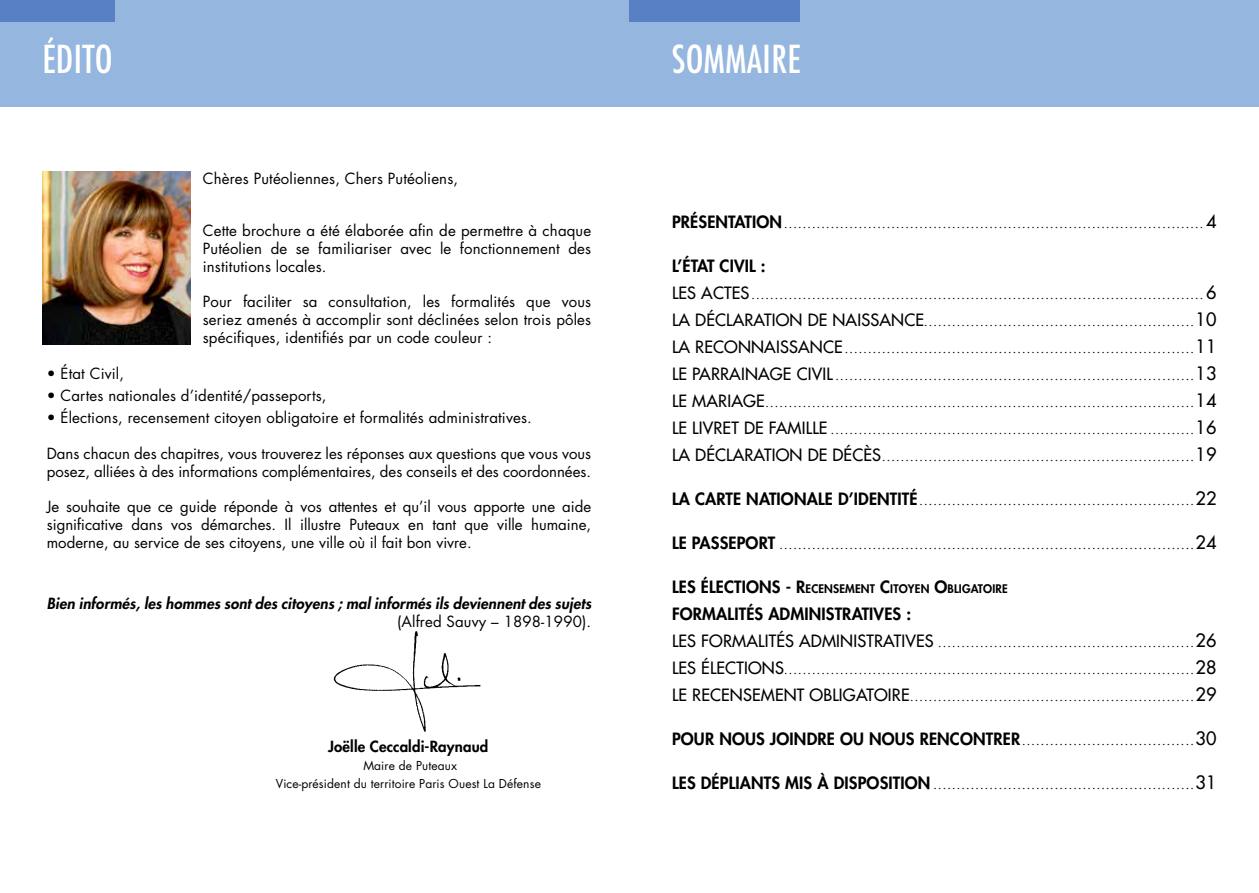
<style>
.page{position:relative;width:1259px;height:893px;background:#fff}
.page>*{position:absolute;margin:0;border:0;box-sizing:border-box;transform-origin:0 0}
.t1{font:condensed 37.5px "Futura Std";letter-spacing:.01em;color:#fff}
.t2{font:800 16.5px "Futura Std";letter-spacing:.01em;color:#000}
.t3{font:500 16.5px "Futura Std";color:#000}
.t4{font:15px/18px "Futura Std";letter-spacing:.01em;color:#000;text-align:justify}
.t5{font:italic 800 15px "Futura Std";letter-spacing:.01em;color:#000}
.t6{font:800 15px "Futura Std";letter-spacing:.01em;color:#000}
.t7{font:500 12px "Futura Std";color:#000}
.t8{font:12px/18px "Futura Std";letter-spacing:.01em;color:#000;text-align:center}
.t9{font:800 11.55px "Futura Std";letter-spacing:.015em;color:#000}
.s1{font-weight:800;font-size:16.5px}
.s2{font-size:18px}
.s3{font-size:16.5px}
</style>
<div class="page">
<div style="left:629px;top:0;width:630px;height:106px;background:#95b6df"></div>
<div style="left:0;top:0;width:629px;height:106px;background:#95b6df"></div>
<div style="left:629px;top:0;width:170px;height:21px;background:#5781c3"></div>
<div style="left:0;top:0;width:115px;height:21px;background:#5781c3"></div>
<img style="left:43px;top:171px;width:147px;height:173px">
<img style="left:333px;top:631px;width:148px;height:101px">
<h1 class="t1" style="left:43px;top:37px;width:72px">ÉDITO</h1>
<p class="t4" style="left:203px;top:169px;width:257px">Chères Putéoliennes, Chers Putéoliens,</p>
<p class="t4" style="left:203px;top:221px;width:390px">Cette brochure a été élaborée afin de permettre à chaque Putéolien de se familiariser avec le fonctionnement des institutions locales.</p>
<p class="t4" style="left:203px;top:292px;width:390px">Pour faciliter sa consultation, les formalités que vous seriez amenés à accomplir sont déclinées selon trois pôles spécifiques, identifiés par un code couleur :</p>
<p class="t4" style="left:47px;top:364px;width:79px">• État Civil,</p>
<p class="t4" style="left:47px;top:386px;width:281px">• Cartes nationales d’identité/passeports,</p>
<p class="t4" style="left:47px;top:409px;width:486px">• Élections, recensement citoyen obligatoire et formalités administratives.</p>
<p class="t4" style="left:47px;top:445px;width:546px">Dans chacun des chapitres, vous trouverez les réponses aux questions que vous vous posez, alliées à des informations complémentaires, des conseils et des coordonnées.</p>
<p class="t4" style="left:47px;top:498px;width:546px">Je souhaite que ce guide réponde à vos attentes et qu’il vous apporte une aide significative dans vos démarches. Il illustre Puteaux en tant que ville humaine, moderne, au service de ses citoyens, une ville où il fait bon vivre.</p>
<p class="t5" style="left:47px;top:594px;width:546px">Bien informés, les hommes sont des citoyens ; mal informés ils deviennent des sujets</p>
<p class="t4" style="left:397px;top:612px;width:196px">(Alfred Sauvy – 1898-1990).</p>
<p class="t6" style="left:328px;top:737px;width:162px">JOËLLE CECCALDI-RAYNAUD</p>
<p class="t8" style="left:276px;top:757px;width:267px">Maire de Puteaux<br>Vice-président du territoire Paris Ouest La Défense</p>
<h1 class="t1" style="left:672px;top:37px;width:130px">SOMMAIRE</h1>
<p class="t7" style="left:672px;top:216px;width:546px"><span class="s1">PRÉSENTATION</span>.......................................................................................... <span class="s2">4</span></p>
<h2 class="t2" style="left:672px;top:255px;width:95px">L’ÉTAT CIVIL :</h2>
<p class="t7" style="left:672px;top:287px;width:546px"><span class="s3">LES ACTES</span>................................................................................................. <span class="s2">6</span></p>
<p class="t7" style="left:672px;top:314px;width:546px"><span class="s3">LA DÉCLARATION DE NAISSANCE</span>..........................................................<span class="s2">10</span></p>
<p class="t7" style="left:672px;top:341px;width:546px"><span class="s3">LA RECONNAISSANCE</span>...........................................................................<span class="s2">11</span></p>
<p class="t7" style="left:672px;top:368px;width:546px"><span class="s3">LE PARRAINAGE CIVIL</span>.............................................................................<span class="s2">13</span></p>
<p class="t7" style="left:672px;top:395px;width:546px"><span class="s3">LE MARIAGE</span>............................................................................................<span class="s2">14</span></p>
<p class="t7" style="left:672px;top:422px;width:546px"><span class="s3">LE LIVRET DE FAMILLE</span> ..............................................................................<span class="s2">16</span></p>
<p class="t7" style="left:672px;top:449px;width:546px"><span class="s3">LA DÉCLARATION DE DÉCÈS</span>...................................................................<span class="s2">19</span></p>
<h2 class="t2" style="left:672px;top:488px;width:43px">LA CARTE</h2>
<h2 class="t2" style="left:746px;top:488px;width:11px">NATIONALE</h2>
<h2 class="t2" style="left:838px;top:488px;width:40px">D’IDENTITÉ</h2>
<p class="t7" style="left:919px;top:493px;width:298px">...........................................................<span class="s2">22</span></p>
<p class="t7" style="left:672px;top:537px;width:546px"><span class="s1">LE PASSEPORT</span> .........................................................................................<span class="s2">24</span></p>
<p class="t9" style="left:672px;top:581px;width:337px"><span class="s3">LES ÉLECTIONS - R</span>ECENSEMENT <span class="s3">C</span> ITOYEN <span class="s3">O</span>BLIGATOIRE</p>
<h2 class="t2" style="left:672px;top:604px;width:241px">FORMALITÉS ADMINISTRATIVES :</h2>
<p class="t7" style="left:672px;top:635px;width:546px"><span class="s3">LES FORMALITÉS ADMINISTRATIVES</span> .......................................................<span class="s2">26</span></p>
<h2 class="t3" style="left:672px;top:658px;width:40px">LES ÉLECTIONS</h2>
<p class="t7" style="left:784px;top:662px;width:434px">........................................................................................<span class="s2">28</span></p>
<p class="t7" style="left:672px;top:689px;width:546px"><span class="s3">LE RECENSEMENT OBLIGATOIRE</span>.............................................................<span class="s2">29</span></p>
<p class="t7" style="left:672px;top:733px;width:546px"><span class="s1">POUR NOUS JOINDRE OU NOUS RENCONTRER</span>.....................................<span class="s2">30</span></p>
<p class="t7" style="left:672px;top:777px;width:546px"><span class="s1">LES DÉPLIANTS MIS À DISPOSITION</span> ........................................................<span class="s2">31</span></p>
</div>
